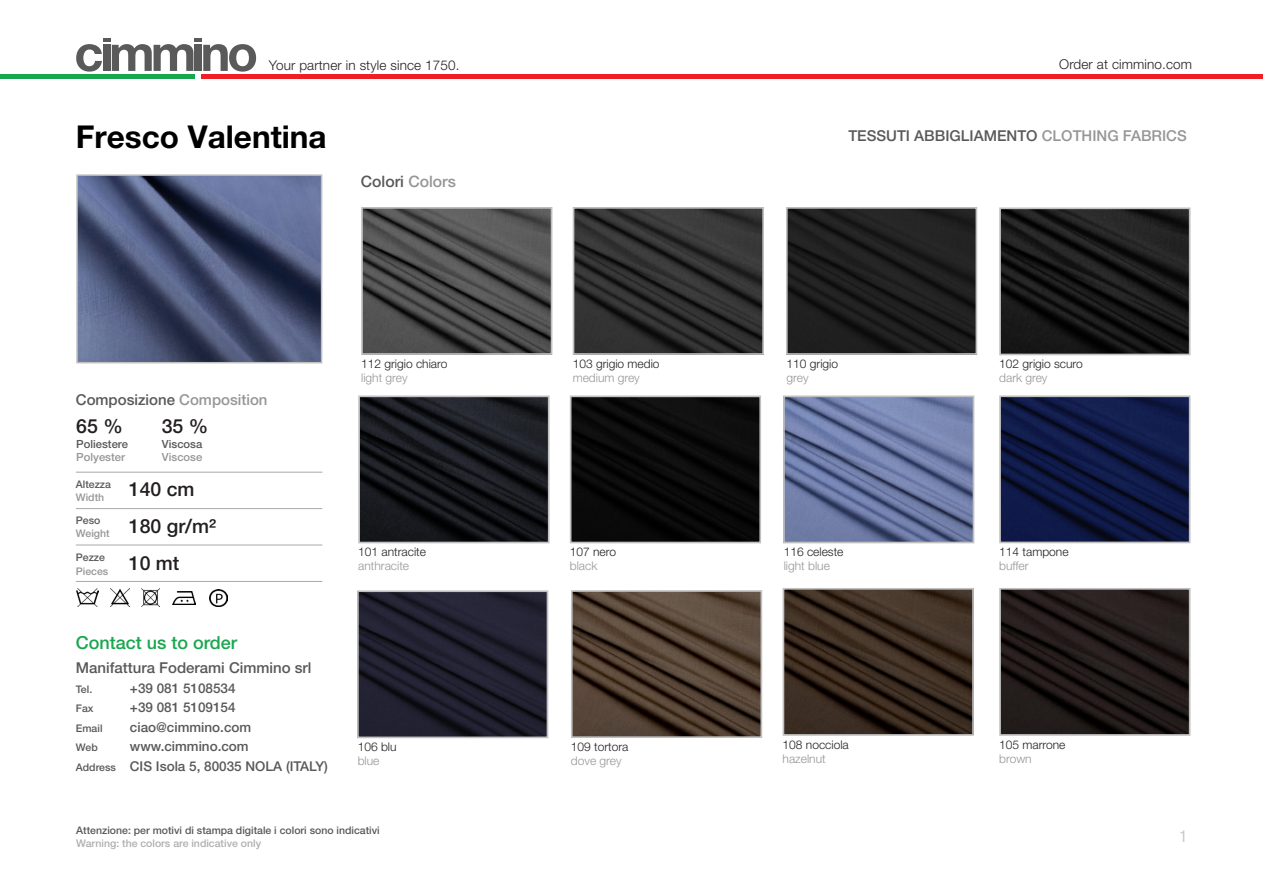
<style>
.page{position:relative;width:1263px;height:893px;background:#fff}
.page>*{position:absolute;margin:0;border:0;box-sizing:border-box;transform-origin:0 0}
.titolo_articolo{font:700 31.5px "Helvetica Neue LT Pro";color:#000}
.composizione_articol{font:500 19.5px "Helvetica Neue LT Pro";color:#231f20}
.composizione_articol-2{font:500 18px "Helvetica Neue LT Pro";color:#1aa64f}
.Numeri_pagine{font:condensed 16.5px "Helvetica Neue LT Pro";color:#cbc8c9}
.composizione_articol-3{font:500 15.75px "Helvetica Neue LT Pro";color:#59595b}
.composizione_articol-4{font:500 15px "Helvetica Neue LT Pro";color:#59595b}
.composizione_articol-5{font:500 13.5px "Helvetica Neue LT Pro";color:#59595b}
.t1{font:300 13.5px "Helvetica Neue LT Pro";letter-spacing:.01em;color:#231f20}
.t2{font:300 13.5px "Helvetica Neue LT Pro";letter-spacing:.01em;color:#241f21}
.didascalie{font:300 12px "Helvetica Neue LT Pro";color:#231f20}
.didascalie-2{font:300 12px "Helvetica Neue LT Pro";color:#959696}
.composizione_articol-6{font:500 11.25px "Helvetica Neue LT Pro";color:#59595b}
.composizione_articol-7{font:500 11.25px "Helvetica Neue LT Pro";color:#959696}
.composizione_articol-8{font:500 10.5px "Helvetica Neue LT Pro";color:#59595b}
.composizione_articol-9{font:500 10.5px "Helvetica Neue LT Pro";color:#b0afaf}
.composizione_articol-10{font:500 10.5px "Helvetica Neue LT Pro";color:#959696}
.s1{color:#959696}
.s2{font-size:10.5px}
</style>
<div class="page">
<svg style="left:76px;top:38px;width:180px;height:34px"></svg>
<div style="left:202px;top:74px;width:1061px;height:5px;background:#ee2026"></div>
<div style="left:0;top:74px;width:195px;height:5px;background:#1aa64f"></div>
<img style="left:79px;top:177px;width:240px;height:183px">
<div style="left:76px;top:174px;width:246px;height:189px;border:2px solid #c0c0c0"></div>
<img style="left:364px;top:210px;width:185px;height:142px">
<div style="left:361px;top:207px;width:191px;height:148px;border:2px solid #c0c0c0"></div>
<img style="left:576px;top:210px;width:185px;height:142px">
<div style="left:573px;top:207px;width:191px;height:148px;border:2px solid #c0c0c0"></div>
<img style="left:789px;top:210px;width:185px;height:142px">
<div style="left:786px;top:207px;width:191px;height:148px;border:2px solid #c0c0c0"></div>
<img style="left:1002px;top:210px;width:185px;height:142px">
<div style="left:999px;top:207px;width:191px;height:148px;border:2px solid #c0c0c0"></div>
<img style="left:361px;top:398px;width:185px;height:142px">
<div style="left:358px;top:395px;width:191px;height:148px;border:2px solid #c0c0c0"></div>
<img style="left:1002px;top:398px;width:185px;height:142px">
<div style="left:999px;top:395px;width:191px;height:148px;border:2px solid #c0c0c0"></div>
<img style="left:573px;top:398px;width:185px;height:142px">
<div style="left:570px;top:395px;width:191px;height:148px;border:2px solid #c0c0c0"></div>
<img style="left:786px;top:398px;width:185px;height:142px">
<div style="left:783px;top:395px;width:191px;height:148px;border:2px solid #c0c0c0"></div>
<img style="left:360px;top:593px;width:185px;height:142px">
<div style="left:357px;top:590px;width:191px;height:148px;border:2px solid #c0c0c0"></div>
<hr style="left:76px;top:581px;width:246px;height:1px;background:#a8a9ad">
<hr style="left:76px;top:472px;width:246px;height:1px;background:#a8a9ad">
<hr style="left:76px;top:545px;width:246px;height:1px;background:#a8a9ad">
<hr style="left:76px;top:508px;width:246px;height:1px;background:#a8a9ad">
<img style="left:110px;top:589px;width:19px;height:18px">
<img style="left:172px;top:591px;width:24px;height:13px">
<img style="left:210px;top:589px;width:17px;height:17px">
<img style="left:77px;top:589px;width:21px;height:18px">
<img style="left:141px;top:588px;width:18px;height:18px">
<img style="left:574px;top:593px;width:185px;height:142px">
<div style="left:571px;top:590px;width:191px;height:148px;border:2px solid #c0c0c0"></div>
<img style="left:786px;top:591px;width:185px;height:142px">
<div style="left:783px;top:588px;width:191px;height:148px;border:2px solid #c0c0c0"></div>
<img style="left:1002px;top:591px;width:185px;height:142px">
<div style="left:999px;top:588px;width:191px;height:148px;border:2px solid #c0c0c0"></div>
<p class="t1" style="left:269px;top:57px;width:192px">Your partner in style since 1750.</p>
<p class="t2" style="left:1059px;top:56px;width:134px">Order at cimmino.com</p>
<p class="titolo_articolo" style="left:76px;top:117px;width:252px">Fresco Valentina</p>
<p class="composizione_articol-3" style="left:361px;top:172px;width:97px">Colori <span class="s1">Colors</span></p>
<p class="composizione_articol-4" style="left:76px;top:391px;width:193px">Composizione <span class="s1">Composition</span></p>
<p class="composizione_articol" style="left:76px;top:414px;width:48px">65 %</p>
<p class="composizione_articol" style="left:162px;top:414px;width:48px">35 %</p>
<p class="composizione_articol-6" style="left:76px;top:437px;width:53px">Poliestere</p>
<p class="composizione_articol-6" style="left:162px;top:437px;width:42px">Viscosa</p>
<p class="composizione_articol-7" style="left:76px;top:450px;width:50px">Polyester</p>
<p class="composizione_articol-7" style="left:162px;top:450px;width:42px">Viscose</p>
<p class="composizione_articol-8" style="left:76px;top:478px;width:37px">Altezza</p>
<p class="composizione_articol-10" style="left:76px;top:491px;width:30px">Width</p>
<p class="composizione_articol-8" style="left:76px;top:514px;width:26px">Peso</p>
<p class="composizione_articol-10" style="left:76px;top:527px;width:35px">Weight</p>
<p class="composizione_articol-8" style="left:76px;top:551px;width:31px">Pezze</p>
<p class="composizione_articol-10" style="left:76px;top:565px;width:34px">Pieces</p>
<p class="composizione_articol" style="left:129px;top:478px;width:67px">140 cm</p>
<p class="composizione_articol" style="left:129px;top:514px;width:89px">180 gr/m²</p>
<p class="composizione_articol" style="left:129px;top:551px;width:52px">10 mt</p>
<p class="composizione_articol-2" style="left:76px;top:631px;width:163px">Contact us to order</p>
<p class="composizione_articol-4" style="left:76px;top:659px;width:237px">Manifattura Foderami Cimmino srl</p>
<p class="composizione_articol-8" style="left:76px;top:683px;width:18px">Tel.</p>
<p class="composizione_articol-5" style="left:130px;top:680px;width:107px">+39 081 5108534</p>
<p class="composizione_articol-8" style="left:76px;top:702px;width:19px">Fax</p>
<p class="composizione_articol-5" style="left:130px;top:700px;width:107px">+39 081 5109154</p>
<p class="composizione_articol-8" style="left:76px;top:722px;width:28px">Email</p>
<p class="composizione_articol-5" style="left:130px;top:719px;width:123px">ciao@cimmino.com</p>
<p class="composizione_articol-8" style="left:76px;top:741px;width:23px">Web</p>
<p class="composizione_articol-5" style="left:130px;top:739px;width:120px">www.cimmino.com</p>
<p class="composizione_articol-5" style="left:76px;top:758px;width:254px"><span class="s2">Address</span> CIS Isola 5, 80035 NOLA (ITALY)</p>
<p class="didascalie" style="left:361px;top:356px;width:88px">112 grigio chiaro</p>
<p class="didascalie-2" style="left:361px;top:371px;width:48px">light grey</p>
<p class="didascalie" style="left:358px;top:544px;width:69px">101 antracite</p>
<p class="didascalie-2" style="left:358px;top:559px;width:52px">anthracite</p>
<p class="didascalie" style="left:358px;top:739px;width:40px">106 blu</p>
<p class="didascalie-2" style="left:358px;top:753px;width:23px">blue</p>
<p class="composizione_articol-8" style="left:76px;top:824px;width:305px">Attenzione: per motivi di stampa digitale i colori sono indicativi</p>
<p class="composizione_articol-9" style="left:76px;top:837px;width:186px">Warning: the colors are indicative only</p>
<p class="didascalie" style="left:573px;top:356px;width:88px">103 grigio medio</p>
<p class="didascalie-2" style="left:573px;top:371px;width:69px">medium grey</p>
<p class="didascalie" style="left:570px;top:544px;width:48px">107 nero</p>
<p class="didascalie-2" style="left:570px;top:559px;width:29px">black</p>
<p class="didascalie" style="left:571px;top:739px;width:59px">109 tortora</p>
<p class="didascalie-2" style="left:571px;top:754px;width:52px">dove grey</p>
<p class="composizione_articol-4" style="left:848px;top:126px;width:340px">TESSUTI ABBIGLIAMENTO <span class="s1">CLOTHING FABRICS</span></p>
<p class="didascalie" style="left:787px;top:356px;width:53px">110 grigio</p>
<p class="didascalie-2" style="left:787px;top:370px;width:24px">grey</p>
<p class="didascalie" style="left:999px;top:356px;width:85px">102 grigio scuro</p>
<p class="didascalie-2" style="left:999px;top:371px;width:50px">dark grey</p>
<p class="didascalie" style="left:784px;top:544px;width:61px">116 celeste</p>
<p class="didascalie-2" style="left:784px;top:559px;width:48px">light blue</p>
<p class="didascalie" style="left:783px;top:737px;width:68px">108 nocciola</p>
<p class="didascalie-2" style="left:783px;top:751px;width:45px">hazelnut</p>
<p class="didascalie" style="left:999px;top:544px;width:71px">114 tampone</p>
<p class="didascalie-2" style="left:999px;top:559px;width:31px">buffer</p>
<p class="didascalie" style="left:999px;top:737px;width:68px">105 marrone</p>
<p class="didascalie-2" style="left:999px;top:751px;width:34px">brown</p>
<p class="Numeri_pagine" style="left:1179px;top:827px;width:9px">1</p>
</div>
